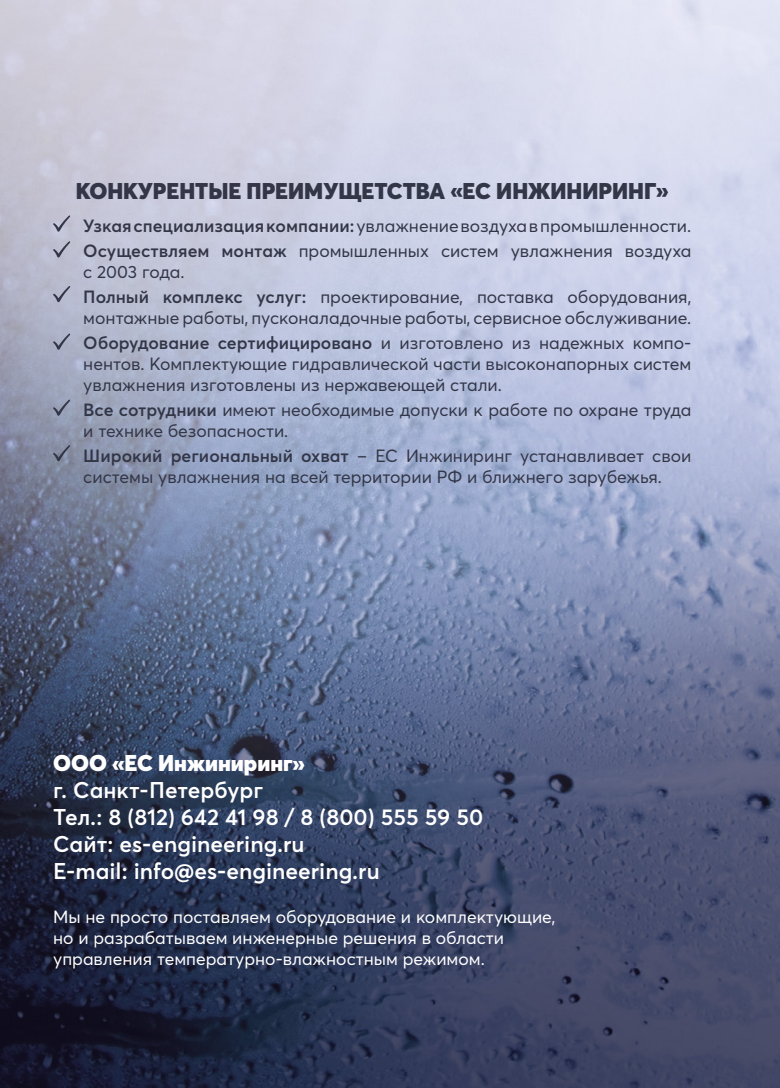
<style>
.page{position:relative;width:780px;height:1088px;background:#fff}
.page>*{position:absolute;margin:0;border:0;box-sizing:border-box;transform-origin:0 0}
.t1{font:600 22.5px/27px "Averta CY";color:#fff}
.t2{font:900 22.5px "Averta CY";color:#333647}
.t3{font:900 22.5px "Averta CY";color:#fff}
.t4{font:17.5px/25px "Averta CY";color:#333647}
.t5{font:17.5px/21px "Averta CY";color:#fff}
.s1{font-weight:600}
</style>
<div class="page">
<img style="left:0;top:0;width:780px;height:1088px">
<svg style="left:53px;top:215px;width:17px;height:17px"></svg>
<svg style="left:53px;top:241px;width:17px;height:17px"></svg>
<svg style="left:53px;top:286px;width:17px;height:16px"></svg>
<svg style="left:53px;top:333px;width:17px;height:17px"></svg>
<svg style="left:53px;top:399px;width:17px;height:17px"></svg>
<svg style="left:53px;top:445px;width:17px;height:16px"></svg>
<p class="t2" style="left:76px;top:175px;width:594px">КОНКУРЕНТЫЕ ПРЕИМУЩЕТСТВА «ЕС ИНЖИНИРИНГ»</p>
<p class="t4" style="left:83px;top:212px;width:609px"><span class="s1">Узкая специализация компании:</span> увлажнение воздуха в промышленности.<br><span class="s1">Осуществляем монтаж</span> промышленных систем увлажнения воздуха</p>
<p class="t4" style="left:83px;top:258px;width:609px">с 2003 года.<br><span class="s1">Полный комплекс услуг:</span> проектирование, поставка оборудования,</p>
<p class="t4" style="left:83px;top:304px;width:609px">монтажные работы, пусконаладочные работы, сервисное обслуживание.<br><span class="s1">Оборудование сертифицировано</span> и изготовлено из надежных компо-</p>
<p class="t4" style="left:83px;top:352px;width:609px;line-height:21px">нентов. Комплектующие гидравлической части высоконапорных систем увлажнения изготовлены из нержавеющей стали.</p>
<p class="t4" style="left:83px;top:398px;width:609px;line-height:21px"><span class="s1">Все сотрудники</span> имеют необходимые допуски к работе по охране труда и технике безопасности.</p>
<p class="t4" style="left:83px;top:444px;width:609px;line-height:21px"><span class="s1">Широкий региональный охват</span> – ЕС Инжиниринг устанавливает свои системы увлажнения на всей территории РФ и ближнего зарубежья.</p>
<p class="t3" style="left:53px;top:747px;width:253px">ООО «ЕС Инжиниринг»</p>
<p class="t1" style="left:53px;top:775px;width:431px">г. Санкт-Петербург<br>Тел.: 8 (812) 642 41 98 / 8 (800) 555 59 50<br>Сайт: es-engineering.ru<br>E-mail: info@es-engineering.ru</p>
<p class="t5" style="left:53px;top:905px;width:503px">Мы не просто поставляем оборудование и комплектующие, но и разрабатываем инженерные решения в области управления температурно-влажностным режимом.</p>
</div>
